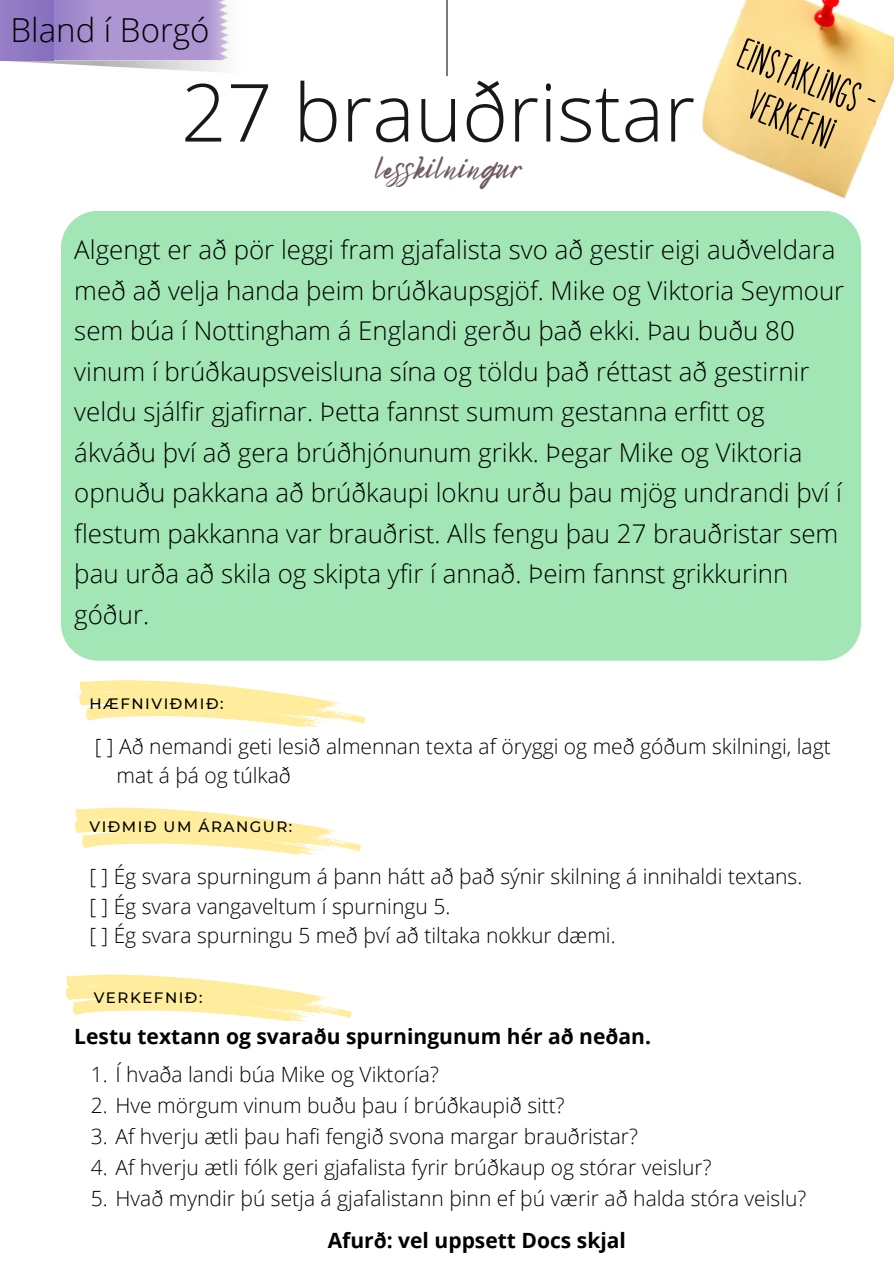
<style>
.page{position:relative;width:894px;height:1264px;background:#fff}
.page>*{position:absolute;margin:0;border:0;box-sizing:border-box;transform-origin:0 0}
.t1{font:300 80.1px "Open Sans";color:#181818}
.t2{font:45.45px/44px "Handwrite";color:#000;text-align:center}
.t3{font:35.85px "Bright Sunshine";color:#6f5c5e}
.t4{font:300 33px "Open Sans";color:#000}
.t5{font:300 25.8px/40.5px "Open Sans";color:#000}
.t6{font:300 21px/29.2px "Open Sans";color:#000}
.t7{font:700 21px "Open Sans";color:#000}
.t8{font:500 15px "Montserrat";letter-spacing:.1em;color:#000}
</style>
<div class="page">
<hr style="left:446px;top:0;width:1px;height:76px;background:#181818">
<svg style="left:66px;top:974px;width:286px;height:47px"></svg>
<svg style="left:79px;top:680px;width:286px;height:47px"></svg>
<div style="left:61px;top:211px;width:799px;height:449px;background:#a1e6b4;border-radius:37px"></div>
<img style="left:702px;top:0;width:191px;height:267px">
<svg style="left:75px;top:807px;width:286px;height:47px"></svg>
<img style="left:0;top:0;width:229px;height:72px">
<div style="left:0;top:0;width:53px;height:60px;background:#8f77c3"></div>
<p class="t4" style="left:10px;top:7px;width:200px">Bland í Borgó</p>
<h1 class="t1" style="left:181px;top:56px;width:515px">27 brauðristar</h1>
<h3 class="t3" style="left:374px;top:139px;width:149px">les kilningur</h3>
<h2 class="t2" style="left:748px;top:31px;width:147px;rotate:22deg">einstaklings&shy;verkefni</h2>
<p class="t5" style="left:74px;top:229px;width:771px">Algengt er að pör leggi fram gjafalista svo að gestir eigi auðveldara með að velja handa þeim brúðkaupsgjöf. Mike og Viktoria Seymour sem búa í Nottingham á Englandi gerðu það ekki. Þau buðu 80 vinum í brúðkaupsveisluna sína og töldu það réttast að gestirnir veldu sjálfir gjafirnar. Þetta fannst sumum gestanna erfitt og ákváðu því að gera brúðhjónunum grikk. Þegar Mike og Viktoria opnuðu pakkana að brúðkaupi loknu urðu þau mjög undrandi því í flestum pakkanna var brauðrist. Alls fengu þau 27 brauðristar sem þau urða að skila og skipta yfir í annað. Þeim fannst grikkurinn góður.</p>
<p class="t8" style="left:89px;top:694px;width:136px">HÆFNIVIÐMIÐ:</p>
<p class="t6" style="left:117px;top:731px;width:715px;text-indent:-22px">[ ] Að nemandi geti lesið almennan texta af öryggi og með góðum skilningi, lagt mat á þá og túlkað</p>
<p class="t8" style="left:89px;top:817px;width:204px">VIÐMIÐ UM ÁRANGUR:</p>
<p class="t6" style="left:89px;top:861px;width:714px">[ ] Ég svara spurningum á þann hátt að það sýnir skilning á innihaldi textans. [ ] Ég svara vangaveltum í spurningu 5.<br>[ ] Ég svara spurningu 5 með því að tiltaka nokkur dæmi.</p>
<p class="t8" style="left:94px;top:988px;width:110px">VERKEFNIÐ:</p>
<p class="t7" style="left:74px;top:1021px;width:578px">Lestu textann og svaraðu spurningunum hér að neðan.</p>
<p class="t6" style="left:91px;top:1058px;width:349px">1. Í hvaða landi búa Mike og Viktoría?</p>
<p class="t6" style="left:91px;top:1089px;width:475px">2. Hve mörgum vinum buðu þau í brúðkaupið sitt?</p>
<p class="t6" style="left:91px;top:1121px;width:548px">3. Af hverju ætli þau hafi fengið svona margar brauðristar?</p>
<p class="t6" style="left:91px;top:1152px;width:622px">4. Af hverju ætli fólk geri gjafalista fyrir brúðkaup og stórar veislur?</p>
<p class="t6" style="left:91px;top:1183px;width:716px">5. Hvað myndir þú setja á gjafalistann þinn ef þú værir að halda stóra veislu?</p>
<p class="t7" style="left:327px;top:1225px;width:299px">Afurð: vel uppsett Docs skjal</p>
</div>
